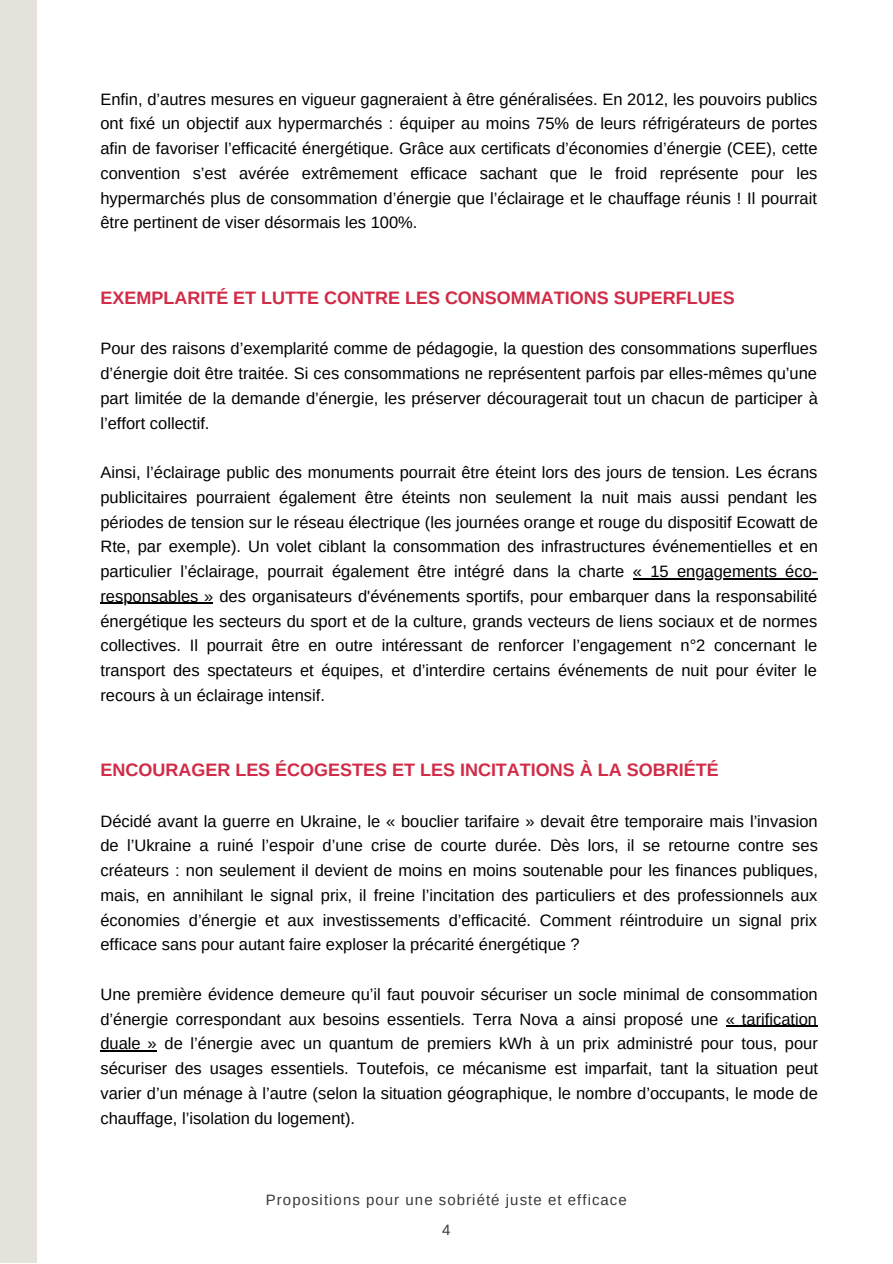
<style>
.page{position:relative;width:893px;height:1264px;background:#fff}
.page>*{position:absolute;margin:0;border:0;box-sizing:border-box;transform-origin:0 0}
.t1{font:700 18px "Arimo";color:#d12b47}
.t2{font:16.5px/24.8px "Arimo";color:#000;text-align:justify}
.t3{font:15px/29.2px "Arimo";letter-spacing:.07em;color:#393939;text-align:center}
</style>
<div class="page">
<div style="left:0;top:0;width:37px;height:1262px;background:#e4e2da"></div>
<hr style="left:633px;top:578px;width:184px;height:1px;background:#000">
<hr style="left:100px;top:603px;width:113px;height:1px;background:#000">
<hr style="left:726px;top:1025px;width:91px;height:1px;background:#000">
<hr style="left:100px;top:1050px;width:57px;height:1px;background:#000">
<p class="t2" style="left:100px;top:87px;width:718px">Enfin, d’autres mesures en vigueur gagneraient à être généralisées. En 2012, les pouvoirs publics ont fixé un objectif aux hypermarchés : équiper au moins 75% de leurs réfrigérateurs de portes afin de favoriser l’efficacité énergétique. Grâce aux certificats d’économies d’énergie (CEE), cette convention s’est avérée extrêmement efficace sachant que le froid représente pour les hypermarchés plus de consommation d’énergie que l’éclairage et le chauffage réunis ! Il pourrait être pertinent de viser désormais les 100%.</p>
<p class="t1" style="left:100px;top:287px;width:635px">EXEMPLARITÉ ET LUTTE CONTRE LES CONSOMMATIONS SUPERFLUES</p>
<p class="t2" style="left:100px;top:336px;width:718px">Pour des raisons d’exemplarité comme de pédagogie, la question des consommations superflues d’énergie doit être traitée. Si ces consommations ne représentent parfois par elles-mêmes qu’une part limitée de la demande d’énergie, les préserver découragerait tout un chacun de participer à l’effort collectif.</p>
<p class="t2" style="left:100px;top:460px;width:719px">Ainsi, l’éclairage public des monuments pourrait être éteint lors des jours de tension. Les écrans publicitaires pourraient également être éteints non seulement la nuit mais aussi pendant les périodes de tension sur le réseau électrique (les journées orange et rouge du dispositif Ecowatt de Rte, par exemple). Un volet ciblant la consommation des infrastructures événementielles et en particulier l’éclairage, pourrait également être intégré dans la charte « 15 engagements éco&shy;responsables » des organisateurs d'événements sportifs, pour embarquer dans la responsabilité énergétique les secteurs du sport et de la culture, grands vecteurs de liens sociaux et de normes collectives. Il pourrait être en outre intéressant de renforcer l’engagement n°2 concernant le transport des spectateurs et équipes, et d’interdire certains événements de nuit pour éviter le recours à un éclairage intensif.</p>
<p class="t1" style="left:100px;top:759px;width:619px">ENCOURAGER LES ÉCOGESTES ET LES INCITATIONS À LA SOBRIÉTÉ</p>
<p class="t2" style="left:100px;top:808px;width:719px">Décidé avant la guerre en Ukraine, le « bouclier tarifaire » devait être temporaire mais l’invasion de l’Ukraine a ruiné l’espoir d’une crise de courte durée. Dès lors, il se retourne contre ses créateurs : non seulement il devient de moins en moins soutenable pour les finances publiques, mais, en annihilant le signal prix, il freine l’incitation des particuliers et des professionnels aux économies d’énergie et aux investissements d’efficacité. Comment réintroduire un signal prix efficace sans pour autant faire exploser la précarité énergétique ?</p>
<p class="t2" style="left:100px;top:981px;width:719px">Une première évidence demeure qu’il faut pouvoir sécuriser un socle minimal de consommation d’énergie correspondant aux besoins essentiels. Terra Nova a ainsi proposé une « tarification duale » de l’énergie avec un quantum de premiers kWh à un prix administré pour tous, pour sécuriser des usages essentiels. Toutefois, ce mécanisme est imparfait, tant la situation peut varier d’un ménage à l’autre (selon la situation géographique, le nombre d’occupants, le mode de chauffage, l’isolation du logement).</p>
<p class="t3" style="left:266px;top:1185px;width:362px">Propositions pour une sobriété juste et efficace<br>4</p>
</div>
